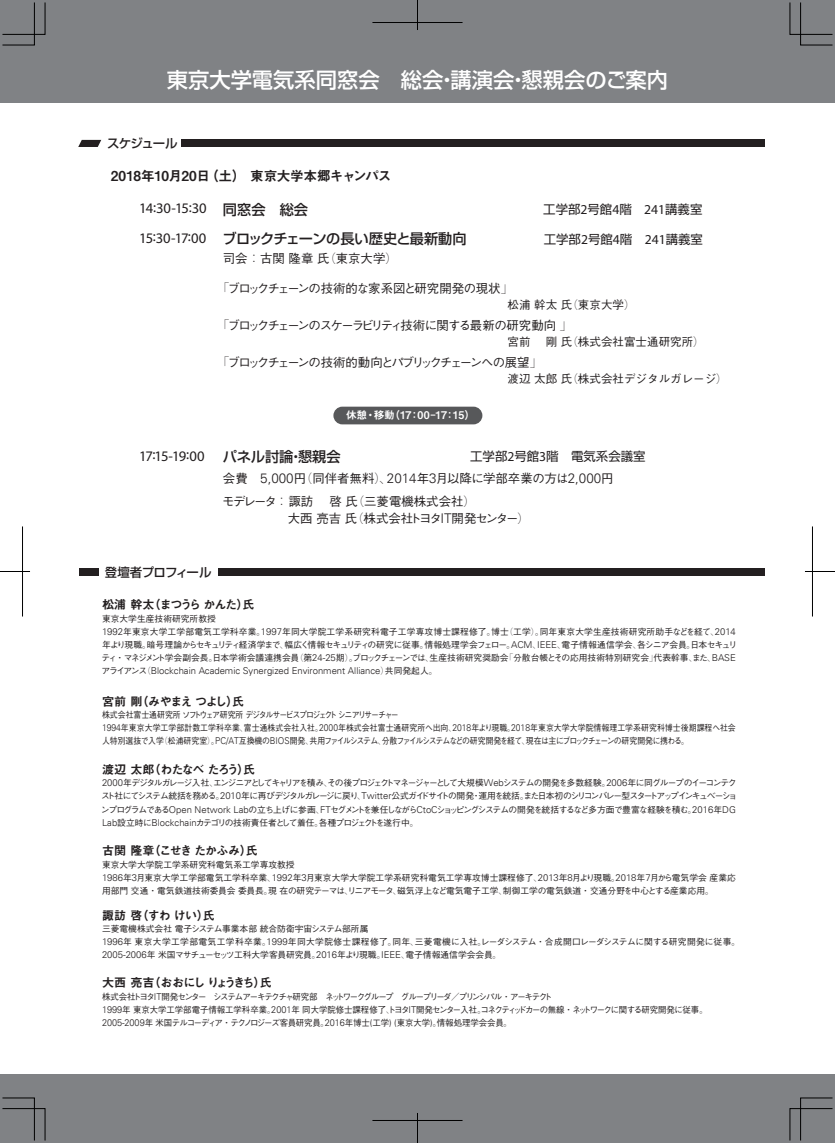
<style>
.page{position:relative;width:835px;height:1143px;background:#fff}
.page>*{position:absolute;margin:0;border:0;box-sizing:border-box;transform-origin:0 0}
.t1{font:500 21.25px "Shin Go Pro";color:#fff}
.t2{font:14.62px "Myriad Pro";letter-spacing:-.065em;color:#231f20}
.t3{font:500 14.12px "Shin Go Pro";letter-spacing:-.035em;color:#231f20}
.t4{font:500 14.12px "Shin Go Pro";letter-spacing:-.005em;color:#231f20}
.t5{font:13.75px "Midashi Go Pro MB31";letter-spacing:-.04em;color:#231f20}
.t6{font:500 12.38px/16.5px "Gothic BBB Pro";color:#231f20}
.t7{font:12.38px "Shin Go Pro";color:#231f20}
.t8{font:500 12.38px "Gothic BBB Pro";letter-spacing:-.125em;color:#231f20}
.t9{font:500 12.38px "Gothic BBB Pro";letter-spacing:-.155em;color:#231f20}
.t10{font:500 12.38px "Gothic BBB Pro";letter-spacing:-.085em;color:#231f20}
.t11{font:500 12.38px "Shin Go Pro";letter-spacing:-.045em;color:#231f20}
.t12{font:12.12px "Midashi Go Pro MB31";letter-spacing:-.12em;color:#231f20}
.t13{font:12.12px "Midashi Go Pro MB31";letter-spacing:-.17em;color:#231f20}
.t14{font:12.12px "Midashi Go Pro MB31";letter-spacing:-.055em;color:#231f20}
.t15{font:12.12px "Midashi Go Pro MB31";letter-spacing:-.1em;color:#231f20}
.t16{font:500 11.5px "Gothic BBB Pro";color:#231f20}
.t17{font:10.62px "Midashi Go Pro MB31";letter-spacing:-.025em;color:#fff}
.t18{font:300 9.5px "Univers";color:#231f20}
.t19{font:500 8.75px/13px "Gothic BBB Pro";color:#231f20}
.t20{font:500 8.75px/13px "Gothic BBB Pro";letter-spacing:-.13em;color:#231f20}
.t21{font:500 8.75px/13px "Gothic BBB Pro";letter-spacing:.005em;color:#231f20}
.t22{font:500 8.75px/13px "Gothic BBB Pro";color:#231f20;scale:.9 1}
.t23{font:500 8.75px/13px "Gothic BBB Pro";letter-spacing:-.105em;color:#231f20;scale:.96 1}
.s1{font-family:"Myriad Pro";font-size:13.62px}
.s2{font-family:"Myriad Pro";font-weight:400;font-size:14.62px}
.s3{font-family:"Koz Go Pr 6 N";font-weight:200}
.s4{font-family:"Univers";font-weight:300;font-size:13.38px}
.s5{font-family:"Univers";font-weight:300;font-size:9.5px}
.s6{font-family:"Gothic BBB Pro";font-weight:500;font-size:8.75px}
.s7{font-family:"Koz Go Pr 6 N";font-weight:200;font-size:8.75px}
</style>
<div class="page">
<div style="left:0;top:0;width:834px;height:102px;background:#808285"></div>
<div style="left:0;top:1074px;width:834px;height:68px;background:#808285"></div>
<div style="left:181px;top:140px;width:583px;height:7px;background:#231f20"></div>
<div style="left:219px;top:568px;width:545px;height:7px;background:#231f20"></div>
<svg style="left:78px;top:140px;width:23px;height:7px"></svg>
<div style="left:79px;top:568px;width:20px;height:7px;background:#231f20"></div>
<div style="left:333px;top:406px;width:149px;height:18px;background:#57585a;border-radius:9px"></div>
<svg style="left:2px;top:1097px;width:43px;height:43px"></svg>
<svg style="left:2px;top:2px;width:43px;height:43px"></svg>
<svg style="left:789px;top:2px;width:43px;height:43px"></svg>
<svg style="left:789px;top:1097px;width:43px;height:43px"></svg>
<hr style="left:0;top:571px;width:30px;height:1px;background:#000">
<hr style="left:22px;top:526px;width:1px;height:90px;background:#000">
<hr style="left:804px;top:571px;width:30px;height:1px;background:#000">
<hr style="left:811px;top:526px;width:1px;height:90px;background:#000">
<hr style="left:372px;top:22px;width:90px;height:1px;background:#000">
<hr style="left:417px;top:0;width:1px;height:30px;background:#000">
<hr style="left:372px;top:1120px;width:90px;height:1px;background:#000">
<hr style="left:417px;top:1112px;width:1px;height:30px;background:#000">
<h1 class="t1" style="left:167px;top:62px;width:502px">東京大学電気系同窓会　総会・講演会・懇親会のご案内</h1>
<h3 class="t11" style="left:107px;top:133px;width:72px">スケジュール</h3>
<h3 class="t5" style="left:111px;top:165px;width:282px">2018年10月20日（土） 東京大学本郷キャンパス</h3>
<h2 class="t2" style="left:139px;top:199px;width:170px">14:30-15:30 <sub>同窓会　総会</sub></h2>
<h3 class="t7" style="left:543px;top:199px;width:161px">工学部<span class="s1">2</span>号館<span class="s1">4</span>階　<span class="s1">241</span>講義室</h3>
<h3 class="t3" style="left:139px;top:227px;width:328px"><span class="s2">15</span><sup>:</sup><span class="s2">30-17</span><sup>:</sup><span class="s2">00</span> ブロックチェーンの長い歴史と最新動向</h3>
<h3 class="t6" style="left:223px;top:249px;width:176px">司会<span class="s3">：</span>古関隆章氏<span class="s3">（</span>東京大学<span class="s3">）</span></h3>
<h3 class="t10" style="left:217px;top:278px;width:298px"><span class="s3">「</span>ブロックチェーンの技術的な家系図と研究開発の現状<span class="s3">」</span></h3>
<h3 class="t7" style="left:543px;top:229px;width:161px">工学部<span class="s1">2</span>号館<span class="s1">4</span>階　<span class="s1">241</span>講義室</h3>
<h3 class="t16" style="left:507px;top:295px;width:129px">松浦幹太氏<span class="s3">（</span>東京大学<span class="s3">）</span></h3>
<h3 class="t8" style="left:217px;top:315px;width:357px"><span class="s3">「</span>ブロックチェーンのスケーラビリティ技術に関する最新の研究動向<span class="s3">」</span></h3>
<h3 class="t16" style="left:507px;top:332px;width:198px">宮前　剛氏<span class="s3">（</span>株式会社富士通研究所<span class="s3">）</span></h3>
<h3 class="t9" style="left:217px;top:353px;width:327px"><span class="s3">「</span>ブロックチェーンの技術的動向とパブリックチェーンへの展望<span class="s3">」</span></h3>
<h3 class="t16" style="left:507px;top:370px;width:221px">渡辺太郎氏<span class="s3">（</span>株式会社デジタルガレージ<span class="s3">）</span></h3>
<p class="t17" style="left:346px;top:407px;width:130px">休憩・移動（17：00-17：15）</p>
<h2 class="t2" style="left:139px;top:447px;width:67px">17:15-19:00</h2>
<h3 class="t4" style="left:223px;top:445px;width:119px">パネル討論・懇親会</h3>
<h3 class="t7" style="left:470px;top:446px;width:177px">工学部<span class="s1">2</span>号館<span class="s1">3</span>階　電気系会議室</h3>
<h3 class="t6" style="left:223px;top:469px;width:392px">会費　<span class="s4">5,000</span>円<span class="s3">（</span>同伴者無料<span class="s3">）、</span><span class="s4">2014</span>年<span class="s4">3</span>月以降に学部卒業の方は<span class="s4">2,000</span>円</h3>
<h3 class="t6" style="left:288px;top:491px;width:243px;text-indent:-66px">モデレータ<span class="s3">：</span>諏訪　啓氏<span class="s3">（</span>三菱電機株式会社<span class="s3">）<br></span>大西亮吉氏<span class="s3">（</span>株式会社トヨタ<span class="s4">IT</span>開発センター<span class="s3">）</span></h3>
<h3 class="t11" style="left:105px;top:562px;width:108px">登壇者プロフィール</h3>
<h3 class="t12" style="left:102px;top:595px;width:154px">松浦 幹太（まつうら かんた）氏</h3>
<p class="t21" style="left:101px;top:611px;width:637px">東京大学生産技術研究所教授<br><span class="s5">1992</span>年東京大学工学部電気工学科卒業<span class="s3">。</span><span class="s5">1997</span>年同大学院工学系研究科電子工学専攻博士課程修了<span class="s3">。</span>博士<span class="s3">（</span>工学<span class="s3">）。</span>同年東京大学生産技術研究所助手などを経て<span class="s3">、</span><span class="s5">2014</span>年より現職<span class="s3">。</span>暗号理論からセキュリティ経済学まで<span class="s3">、</span>幅広く情報セキュリティの研究に従事<span class="s3">。</span>情報処理学会フェロー<span class="s3">。</span><span class="s5">ACM</span><span class="s3">、</span><span class="s5">IEEE</span><span class="s3">、</span>電子情報通信学会<span class="s3">、</span>各シニア会員<span class="s3">。</span>日本セキュリティ<span class="s3">・</span>マネジメント学会副会長<span class="s3">。</span>日本学術会議連携会員<span class="s3">（</span>第<span class="s5">24-25</span>期<span class="s3">）。</span>ブロックチェーンでは<span class="s3">、</span>生産技術研究奨励会<span class="s3">「</span>分散台帳とその応用技術特別研究会<span class="s3">」</span>代表幹事<span class="s3">、</span>また<span class="s3">、</span><span class="s5">BASE</span></p>
<p class="t18" style="left:101px;top:665px;width:337px"><span class="s6">アライアンス</span><span class="s7">（</span>Blockchain Academic Synergized Environment Alliance<span class="s7">）</span><span class="s6">共同発起人</span><span class="s7">。</span></p>
<h3 class="t12" style="left:102px;top:691px;width:144px">宮前 剛（みやまえ つよし）氏</h3>
<p class="t22" style="left:102px;top:707px;width:705px">株式会社富士通研究所ソフトウェア研究所デジタルサービスプロジェクトシニアリサーチャー<br><span class="s5">1994</span>年東京大学工学部計数工学科卒業<span class="s3">、</span>富士通株式会社入社<span class="s3">。</span><span class="s5">2000</span>年株式会社富士通研究所へ出向<span class="s3">、</span><span class="s5">2018</span>年より現職<span class="s3">。</span><span class="s5">2018</span>年東京大学大学院情報理工学系研究科博士後期課程へ社会人特別選抜で入学<span class="s3">（</span>松浦研究室<span class="s3">）。</span><span class="s5">PC/AT</span>互換機の<span class="s5">BIOS</span>開発<span class="s3">、</span>共用ファイルシステム<span class="s3">、</span>分散ファイルシステムなどの研究開発を経て<span class="s3">、</span>現在は主にブロックチェーンの研究開発に携わる<span class="s3">。</span></p>
<h3 class="t12" style="left:102px;top:759px;width:155px">渡辺 太郎（わたなべ たろう）氏</h3>
<p class="t20" style="left:101px;top:775px;width:637px"><span class="s5">2000</span>年デジタルガレージ入社<span class="s3">、</span>エンジニアとしてキャリアを積み<span class="s3">、</span>その後プロジェクトマネージャーとして大規模<span class="s5">Web</span>システムの開発を多数経験<span class="s3">。</span><span class="s5">2006</span>年に同グループのイーコンテクスト社にてシステム統括を務める<span class="s3">。</span><span class="s5">2010</span>年に再びデジタルガレージに戻り<span class="s3">、</span><span class="s5">Twitter</span>公式ガイドサイトの開発<span class="s3">・</span>運用を統括<span class="s3">。</span>また日本初のシリコンバレー型スタートアップインキュベーションプログラムである<span class="s5">Open Network Lab</span>の立ち上げに参画<span class="s3">、</span><span class="s5">FT</span>セグメントを兼任しながら<span class="s5">CtoC</span>ショッピングシステムの開発を統括するなど多方面で豊富な経験を積む<span class="s3">。</span><span class="s5">2016</span>年<span class="s5">DG Lab</span>設立時に<span class="s5">Blockchain</span>カテゴリの技術責任者として着任<span class="s3">。</span>各種プロジェクトを遂行中<span class="s3">。</span></p>
<h3 class="t14" style="left:102px;top:840px;width:157px">古関 隆章（こせき たかふみ）氏</h3>
<p class="t19" style="left:102px;top:856px;width:635px">東京大学大学院工学系研究科電気系工学専攻教授<br><span class="s5">1986</span>年<span class="s5">3</span>月東京大学工学部電気工学科卒業<span class="s3">、</span><span class="s5">1992</span>年<span class="s5">3</span>月東京大学大学院工学系研究科電気工学専攻博士課程修了<span class="s3">、</span><span class="s5">2013</span>年<span class="s5">8</span>月より現職<span class="s3">。</span><span class="s5">2018</span>年<span class="s5">7</span>月から電気学会産業応用部門交通<span class="s3">・</span>電気鉄道技術委員会委員長<span class="s3">。</span>現在の研究テーマは<span class="s3">、</span>リニアモータ<span class="s3">、</span>磁気浮上など電気電子工学<span class="s3">、</span>制御工学の電気鉄道<span class="s3">・</span>交通分野を中心とする産業応用<span class="s3">。</span></p>
<h3 class="t15" style="left:102px;top:905px;width:114px">諏訪 啓（すわ けい）氏</h3>
<p class="t19" style="left:102px;top:921px;width:639px">三菱電機株式会社電子システム事業本部統合防衛宇宙システム部所属<br><span class="s5">1996</span>年東京大学工学部電気工学科卒業<span class="s3">。</span><span class="s5">1999</span>年同大学院修士課程修了<span class="s3">。</span>同年<span class="s3">、</span>三菱電機に入社<span class="s3">。</span>レーダシステム<span class="s3">・</span>合成開口レーダシステムに関する研究開発に従事<span class="s3">。<br></span><span class="s5">2005-2006</span>年米国マサチューセッツ工科大学客員研究員<span class="s3">。</span><span class="s5">2016</span>年より現職<span class="s3">。</span><span class="s5">IEEE</span><span class="s3">、</span>電子情報通信学会会員<span class="s3">。</span></p>
<h3 class="t13" style="left:102px;top:972px;width:171px">大西 亮吉（おおにし りょうきち）氏</h3>
<p class="t23" style="left:102px;top:988px;width:632px">株式会社トヨタ<span class="s5">IT</span>開発センター　システムアーキテクチャ研究部　ネットワークグループ　グループリーダ<span class="s3">／</span>プリンシパル<span class="s3">・</span>アーキテクト<br><span class="s5">1999</span>年東京大学工学部電子情報工学科卒業<span class="s3">。</span><span class="s5">2001</span>年同大学院修士課程修了<span class="s3">、</span>トヨタ<span class="s5">IT</span>開発センター入社<span class="s3">。</span>コネクティッドカーの無線<span class="s3">・</span>ネットワークに関する研究開発に従事<span class="s3">。<br></span><span class="s5">2005-2009</span>年米国テルコーディア<span class="s3">・</span>テクノロジーズ客員研究員<span class="s3">。</span><span class="s5">2016</span>年博士<span class="s5">(</span>工学<span class="s5">) (</span>東京大学<span class="s5">)</span><span class="s3">。</span>情報処理学会会員<span class="s3">。</span></p>
</div>
